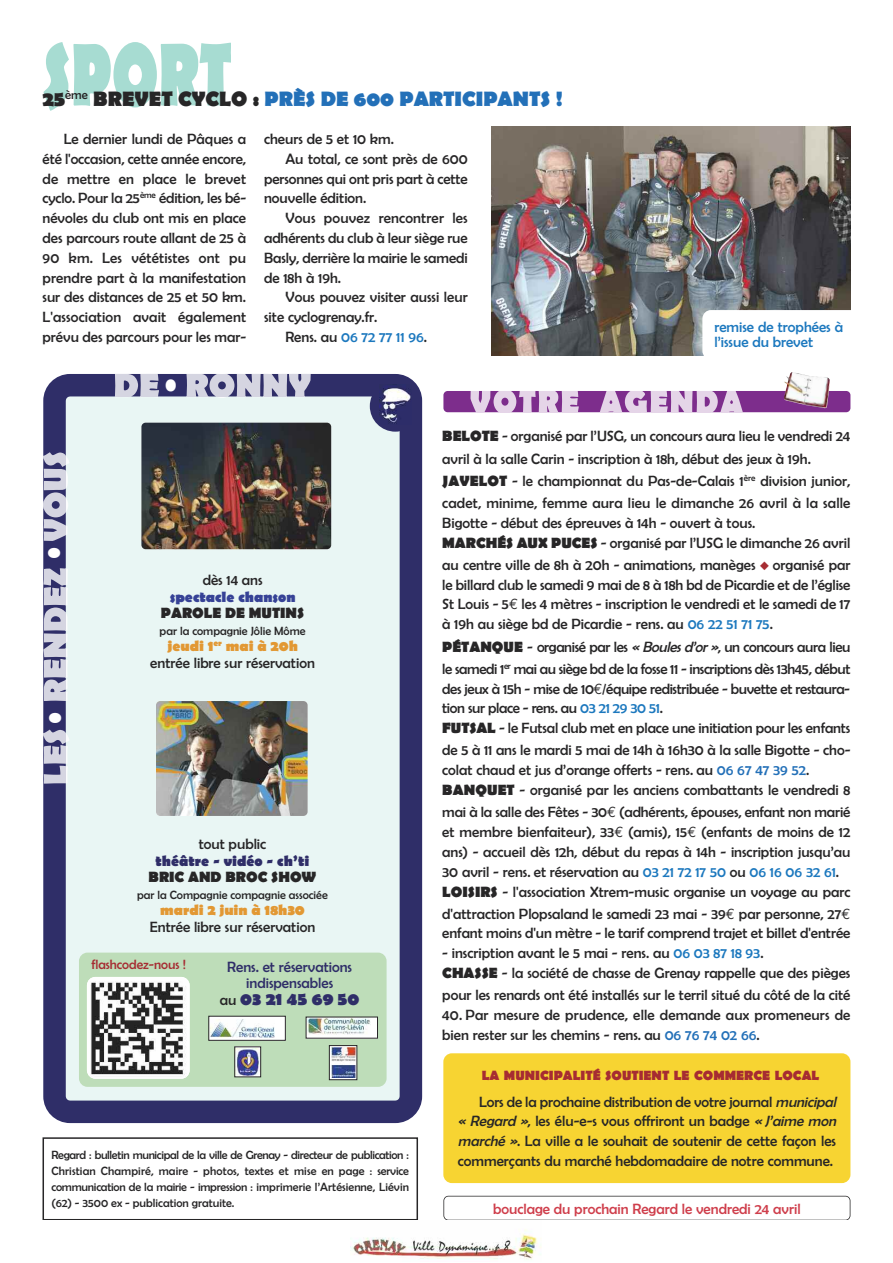
<style>
.page{position:relative;width:893px;height:1263px;background:#fff}
.page>*{position:absolute;margin:0;border:0;box-sizing:border-box;transform-origin:0 0}
.t1{font:29.7px "Berlin Sans FB";color:#fff;scale:.91 1}
.t2{font:700 21px "Berlin Sans FB";color:#2370b8}
.t3{font:700 18px "Berlin Sans FB";color:#2f2e68}
.t4{font:15px/19.8px "Berlin Sans FB";color:#272627}
.t5{font:15px/19.8px "Berlin Sans FB";letter-spacing:-.025em;color:#272627}
.t6{font:15px/15px "Berlin Sans FB";color:#1c78be}
.t7{font:15px "Berlin Sans FB";color:#cf3e4b}
.t8{font:15px/16.5px "Berlin Sans FB";color:#2f2e68;text-align:center}
.t9{font:700 15px "Berlin Sans FB";color:#272627}
.t10{font:700 15px "Berlin Sans FB";color:#2f2e68}
.t11{font:700 15px "Berlin Sans FB";color:#364296}
.t12{font:700 15px "Berlin Sans FB";color:#e29833}
.t13{font:700 13.5px "Berlin Sans FB";color:#a62c32}
.t14{font:13.5px "Berlin Sans FB";color:#a62c32}
.t15{font:12px/15.9px "Berlin Sans FB";color:#272627;text-align:justify}
.s1{color:#272627}
.s2{font-weight:700;color:#e29833}
.s3{font-weight:400;font-size:15px;color:#272627}
.s4{font-weight:700}
.s5{color:#a62c32}
.s6{font-family:"Euro Mono"}
.s7{color:#1c78be}
.s8{font-style:italic}
.s9{color:#2370b8}
</style>
<div class="page">
<div style="left:43px;top:1137px;width:375px;height:83px;border:2px solid #272627"></div>
<svg style="left:443px;top:391px;width:407px;height:21px;background:#a56eaf"></svg>
<svg style="left:470px;top:391px;width:152px;height:22px;background:#bc93c4"></svg>
<img style="left:783px;top:372px;width:48px;height:36px">
<div style="left:443px;top:1196px;width:407px;height:24px;border:2px solid #272627;border-radius:5px"></div>
<svg style="left:43px;top:42px;width:188px;height:69px"></svg>
<img style="left:491px;top:127px;width:359px;height:229px">
<svg style="left:43px;top:374px;width:379px;height:749px;background:#c4ced8"></svg>
<hr style="left:66px;top:730px;width:3px;height:54px;background:#fbfdfd">
<svg style="left:43px;top:730px;width:23px;height:54px"></svg>
<hr style="left:66px;top:587px;width:2px;height:114px;background:#fbfdfd">
<svg style="left:43px;top:587px;width:23px;height:114px;background:#b0b0c6"></svg>
<hr style="left:66px;top:452px;width:3px;height:89px;background:#fbfdfd">
<svg style="left:43px;top:452px;width:23px;height:89px;background:#a5a5be"></svg>
<hr style="left:115px;top:396px;width:44px;height:2px;background:#fbfdfd">
<svg style="left:115px;top:374px;width:44px;height:22px"></svg>
<hr style="left:186px;top:396px;width:125px;height:2px;background:#fbfdfd">
<svg style="left:186px;top:374px;width:125px;height:22px;background:#acabc3"></svg>
<div style="left:370px;top:381px;width:51px;height:51px;background:#2f2e68;border-radius:50%"></div>
<img style="left:380px;top:385px;width:32px;height:39px">
<div style="left:79px;top:952px;width:308px;height:135px;background:#beddb9;border-radius:9px"></div>
<img style="left:87px;top:977px;width:103px;height:101px;border-radius:9px">
<div style="left:306px;top:1017px;width:71px;height:21px;background:linear-gradient(to right,#fff,#fff)"></div>
<img style="left:308px;top:1019px;width:63px;height:16px">
<svg style="left:331px;top:1077px;width:24px;height:1px"></svg>
<img style="left:331px;top:1047px;width:24px;height:30px">
<div style="left:329px;top:1045px;width:28px;height:35px;border:1px solid #272627"></div>
<div style="left:209px;top:1016px;width:76px;height:24px;background:#fff"></div>
<img style="left:211px;top:1019px;width:64px;height:19px">
<div style="left:208px;top:1016px;width:78px;height:25px;border:1px solid #272627"></div>
<img style="left:236px;top:1048px;width:23px;height:27px">
<div style="left:234px;top:1046px;width:27px;height:31px;border:1px solid #272627"></div>
<img style="left:141px;top:423px;width:190px;height:126px;border-radius:4px">
<img style="left:351px;top:1229px;width:190px;height:31px">
<div style="left:443px;top:1053px;width:407px;height:130px;background:#f7d432;border-radius:9px"></div>
<img style="left:156px;top:701px;width:152px;height:115px;border-radius:4px">
<div style="left:702px;top:310px;width:162px;height:49px;background:#fff;border-radius:9px"></div>
<h2 class="t2" style="left:43px;top:86px;width:522px"><span class="s1">25</span><sup>ème</sup> <span class="s1">BREVET CYCLO :</span> PRÈS DE 600 PARTICIPANTS !</h2>
<p class="t4" style="left:43px;top:129px;width:205px;text-align:justify;text-indent:21px">Le dernier lundi de Pâques a été l'occasion, cette année encore, de mettre en place le brevet cyclo. Pour la 25<sup>ème</sup> édition, les bé&shy;névoles du club ont mis en place des parcours route allant de 25 à 90 km. Les vététistes ont pu prendre part à la manifestation sur des distances de 25 et 50 km.<br>L'association avait également prévu des parcours pour les mar-</p>
<p class="t4" style="left:264px;top:129px;width:131px">cheurs de 5 et 10 km.</p>
<p class="t4" style="left:285px;top:149px;width:184px">Au total, ce sont près de 600</p>
<p class="t4" style="left:264px;top:168px;width:205px">personnes qui ont pris part à cette</p>
<p class="t4" style="left:264px;top:188px;width:104px">nouvelle édition.</p>
<p class="t4" style="left:285px;top:208px;width:184px">Vous pouvez rencontrer les</p>
<p class="t4" style="left:264px;top:228px;width:205px">adhérents du club à leur siège rue</p>
<p class="t4" style="left:264px;top:248px;width:205px">Basly, derrière la mairie le samedi</p>
<p class="t4" style="left:264px;top:267px;width:78px">de 18h à 19h.</p>
<p class="t4" style="left:285px;top:287px;width:184px">Vous pouvez visiter aussi leur</p>
<p class="t4" style="left:264px;top:307px;width:115px">site cyclogrenay.fr.</p>
<p class="t6" style="left:285px;top:329px;width:143px"><span class="s1">Rens. au</span> 06 72 77 11 96<span class="s1">.</span></p>
<h1 class="t1" style="left:165px;top:366px;width:15px">•</h1>
<p class="t6" style="left:714px;top:319px;width:130px">remise de trophées à l’issue du brevet</p>
<h1 class="t1" style="left:35px;top:559px;width:15px;rotate:-90deg">•</h1>
<h1 class="t1" style="left:36px;top:724px;width:15px;rotate:-90deg">•</h1>
<p class="t4" style="left:203px;top:570px;width:61px">dès 14 ans</p>
<p class="t11" style="left:170px;top:588px;width:127px">spectacle chanson</p>
<p class="t9" style="left:161px;top:604px;width:145px">PAROLE DE MUTINS</p>
<p class="t15" style="left:160px;top:623px;width:147px">par la compagnie Jôlie Môme</p>
<p class="t4" style="left:150px;top:638px;width:166px;line-height:16.5px;text-align:center"><span class="s2">jeudi 1</span><sup>er</sup> <span class="s2">mai à 20h </span>entrée libre sur réservation</p>
<p class="t4" style="left:199px;top:834px;width:69px">tout public</p>
<p class="t10" style="left:156px;top:852px;width:155px">théâtre - vidéo - ch’ti</p>
<p class="t9" style="left:149px;top:868px;width:169px">BRIC AND BROC SHOW</p>
<p class="t15" style="left:137px;top:886px;width:192px">par la Compagnie compagnie associée</p>
<p class="t12" style="left:160px;top:901px;width:146px">mardi 2 juin à 18h30</p>
<p class="t4" style="left:150px;top:916px;width:167px">Entrée libre sur réservation</p>
<p class="t14" style="left:91px;top:957px;width:96px">flashcodez-nous !</p>
<p class="t8" style="left:227px;top:958px;width:126px">Rens. et réservations indispensables</p>
<p class="t3" style="left:220px;top:988px;width:141px"><span class="s3">au</span> 03 21 45 69 50</p>
<p class="t15" style="left:52px;top:1147px;width:359px">Regard : bulletin municipal de la ville de Grenay - directeur de publication :<br>Christian Champiré, maire - photos, textes et mise en page : service communication de la mairie - impression : imprimerie l’Artésienne, Liévin (62) - 3500 ex - publication gratuite.</p>
<p class="t4" style="left:442px;top:425px;width:410px;line-height:22.2px"><span class="s4">BELOTE</span> - organisé par l’USG, un concours aura lieu le vendredi 24 avril à la salle Carin - inscription à 18h, début des jeux à 19h.<br><span class="s4">JAVELOT</span> - le championnat du Pas-de-Calais 1<sup>ère</sup> division junior, cadet, minime, femme aura lieu le dimanche 26 avril à la salle</p>
<p class="t4" style="left:442px;top:513px;width:410px">Bigotte - début des épreuves à 14h - ouvert à tous.<br><span class="s4">MARCHÉS AUX PUCES</span> - organisé par l’USG le dimanche 26 avril</p>
<p class="t4" style="left:442px;top:555px;width:410px;text-align:justify">au centre ville de 8h à 20h - animations, manèges <span class="s5">◆</span> organisé par le billard club le samedi 9 mai de 8 à 18h bd de Picardie et de l’église St Louis - 5<span class="s6">€</span> les 4 mètres - inscription le vendredi et le samedi de 17 à 19h au siège bd de Picardie - rens. au <span class="s7">06 22 51 71 75</span>.</p>
<p class="t5" style="left:442px;top:635px;width:410px;line-height:22px"><span class="s4">PÉTANQUE</span> - organisé par les <span class="s8">«Boulesd’or»</span>, un concours aura lieu le samedi 1<sup>er</sup> mai au siège bd de la fosse 11 - inscriptions dès 13h45, début</p>
<p class="t5" style="left:442px;top:678px;width:410px">des jeux à 15h - mise de 10<span class="s6">€</span>/équipe redistribuée - buvette et restaura&shy;tion sur place - rens. au <span class="s7">03 21 29 30 51</span>.<br><span class="s4">FUTSAL</span> - le Futsal club met en place une initiation pour les enfants</p>
<p class="t4" style="left:442px;top:740px;width:410px">de 5 à 11 ans le mardi 5 mai de 14h à 16h30 à la salle Bigotte - cho&shy;colat chaud et jus d’orange offerts - rens. au <span class="s9">06 67 47 39 52</span>.<br><span class="s4">BANQUET</span> - organisé par les anciens combattants le vendredi 8</p>
<p class="t4" style="left:442px;top:802px;width:410px">mai à la salle des Fêtes - 30<span class="s6">€</span> (adhérents, épouses, enfant non marié et membre bienfaiteur), 33<span class="s6">€</span> (amis), 15<span class="s6">€</span> (enfants de moins de 12 ans) - accueil dès 12h, début du repas à 14h - inscription jusqu’au 30 avril - rens. et réservation au <span class="s7">03 21 72 17 50</span> ou <span class="s7">06 16 06 32 61</span>.<br><span class="s4">LOISIRS</span> - l'association Xtrem-music organise un voyage au parc</p>
<p class="t4" style="left:442px;top:903px;width:410px">d'attraction Plopsaland le samedi 23 mai - 39<span class="s6">€</span> par personne, 27<span class="s6">€ </span>enfant moins d'un mètre - le tarif comprend trajet et billet d'entrée</p>
<p class="t4" style="left:442px;top:943px;width:410px">- inscription avant le 5 mai - rens. au <span class="s7">06 03 87 18 93</span>.<br><span class="s4">CHASSE</span> - la société de chasse de Grenay rappelle que des pièges</p>
<p class="t4" style="left:442px;top:985px;width:410px">pour les renards ont été installés sur le terril situé du côté de la cité</p>
<p class="t4" style="left:442px;top:1005px;width:410px">40. Par mesure de prudence, elle demande aux promeneurs de bien rester sur les chemins - rens. au <span class="s9">06 76 74 02 66</span>.</p>
<p class="t13" style="left:482px;top:1067px;width:339px">LA MUNICIPALITÉ SOUTIENT LE COMMERCE LOCAL</p>
<p class="t4" style="left:458px;top:1091px;width:383px;text-indent:21px">Lors de la prochaine distribution de votre journal <span class="s8">municipal «Regard»</span>, les élu-e-s vous offriront un badge <span class="s8">«J’aimemon marché»</span>. La ville a le souhait de soutenir de cette façon les commerçants du marché hebdomadaire de notre commune.</p>
<p class="t7" style="left:493px;top:1199px;width:309px">bouclage du prochain Regard le vendredi 24 avril</p>
</div>
